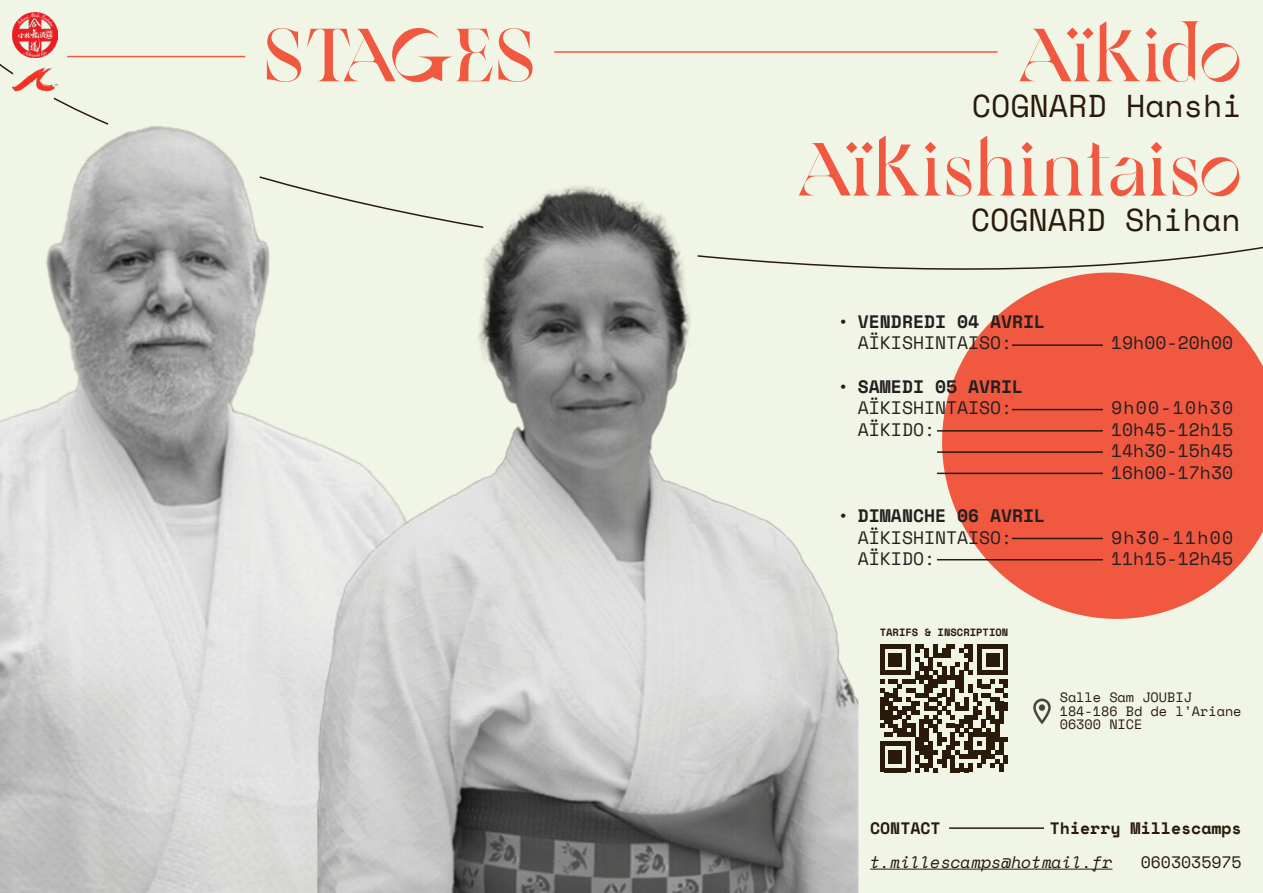
<style>
.page{position:relative;width:1263px;height:893px;background:#f1f5e5}
.page>*{position:absolute;margin:0;border:0;box-sizing:border-box;transform-origin:0 0}
.t1{font:800 75px "Bellede Mai 4.0";color:#f05940}
.t2{font:31.5px "Space Mono";color:#2a1a0a}
.t3{font:18px "Space Mono";letter-spacing:.005em;color:#231f20}
.t4{font:700 18px "Space Mono";color:#231f20}
.t5{font:18px "Space Mono";letter-spacing:.075em;color:#231f20}
.t6{font:700 16.5px "Space Mono";color:#2a1a0a}
.t7{font:italic 16.5px "Space Mono";color:#2a1a0a}
.t8{font:16.5px "Space Mono";color:#2a1a0a}
.t9{font:13.5px "Space Mono";color:#2a1a0a}
.t10{font:700 10.5px "Space Mono";color:#2a1a0a}
</style>
<div class="page">
<svg style="left:937px;top:297px;width:326px;height:322px;fill:#f05940"></svg>
<svg style="left:0;top:12px;width:1263px;height:285px"></svg>
<svg style="left:10px;top:69px;width:48px;height:33px"></svg>
<img style="left:0;top:107px;width:860px;height:786px">
<div style="left:685px;top:358px;width:17px;height:19px;background:#f1f5e5"></div>
<hr style="left:1012px;top:344px;width:91px;height:2px;background:#2a1a0a">
<hr style="left:1012px;top:409px;width:91px;height:1px;background:#2a1a0a">
<hr style="left:1012px;top:538px;width:91px;height:1px;background:#2a1a0a">
<hr style="left:937px;top:430px;width:166px;height:2px;background:#2a1a0a">
<hr style="left:937px;top:451px;width:166px;height:2px;background:#2a1a0a">
<hr style="left:937px;top:473px;width:166px;height:1px;background:#2a1a0a">
<hr style="left:937px;top:559px;width:166px;height:1px;background:#2a1a0a">
<hr style="left:949px;top:827px;width:95px;height:2px;background:#2a1a0a">
<hr style="left:870px;top:869px;width:242px;height:1px;background:#2a1a0a">
<img style="left:1033px;top:698px;width:18px;height:27px">
<img style="left:13px;top:13px;width:44px;height:89px">
<svg style="left:880px;top:644px;width:128px;height:128px"></svg>
<p class="t1" style="left:263px;top:13px;width:276px">STAGES</p>
<p class="t1" style="left:1019px;top:13px;width:223px">Aïkido</p>
<p class="t2" style="left:972px;top:82px;width:271px">COGNARD Hanshi</p>
<p class="t1" style="left:798px;top:127px;width:444px">Aïkishintaiso</p>
<p class="t2" style="left:971px;top:196px;width:271px">COGNARD Shihan</p>
<p class="t3" style="left:838px;top:308px;width:13px">•</p>
<p class="t3" style="left:838px;top:373px;width:13px">•</p>
<p class="t4" style="left:858px;top:308px;width:189px">VENDREDI 04 AVRIL</p>
<p class="t3" style="left:858px;top:330px;width:156px">AÏKISHINTAISO:</p>
<p class="t4" style="left:858px;top:372px;width:167px">SAMEDI 05 AVRIL</p>
<p class="t3" style="left:858px;top:394px;width:156px">AÏKISHINTAISO:</p>
<p class="t3" style="left:858px;top:416px;width:79px">AÏKIDO:</p>
<p class="t3" style="left:838px;top:502px;width:13px">•</p>
<p class="t4" style="left:858px;top:502px;width:189px">DIMANCHE 06 AVRIL</p>
<p class="t3" style="left:858px;top:524px;width:156px">AÏKISHINTAISO:</p>
<p class="t3" style="left:858px;top:546px;width:79px">AÏKIDO:</p>
<p class="t3" style="left:1111px;top:330px;width:124px">19h00-20h00</p>
<p class="t5" style="left:1111px;top:394px;width:124px">9h00-10h30</p>
<p class="t3" style="left:1111px;top:416px;width:124px">10h45-12h15</p>
<p class="t3" style="left:1111px;top:438px;width:124px">14h30-15h45</p>
<p class="t3" style="left:1111px;top:459px;width:124px">16h00-17h30</p>
<p class="t5" style="left:1111px;top:524px;width:124px">9h30-11h00</p>
<p class="t3" style="left:1111px;top:546px;width:124px">11h15-12h45</p>
<p class="t10" style="left:880px;top:624px;width:130px">TARIFS &amp; INSCRIPTION</p>
<p class="t9" style="left:1060px;top:688px;width:134px">Salle Sam JOUBIJ</p>
<p class="t9" style="left:1060px;top:701px;width:183px">184-186 Bd de l’Ariane</p>
<p class="t9" style="left:1060px;top:715px;width:84px">06300 NICE</p>
<p class="t6" style="left:870px;top:815px;width:72px">CONTACT</p>
<p class="t6" style="left:1050px;top:815px;width:193px">Thierry Millescamps</p>
<p class="t7" style="left:870px;top:850px;width:244px">t.millescamps@hotmail.fr</p>
<p class="t8" style="left:1141px;top:850px;width:102px">0603035975</p>
</div>
